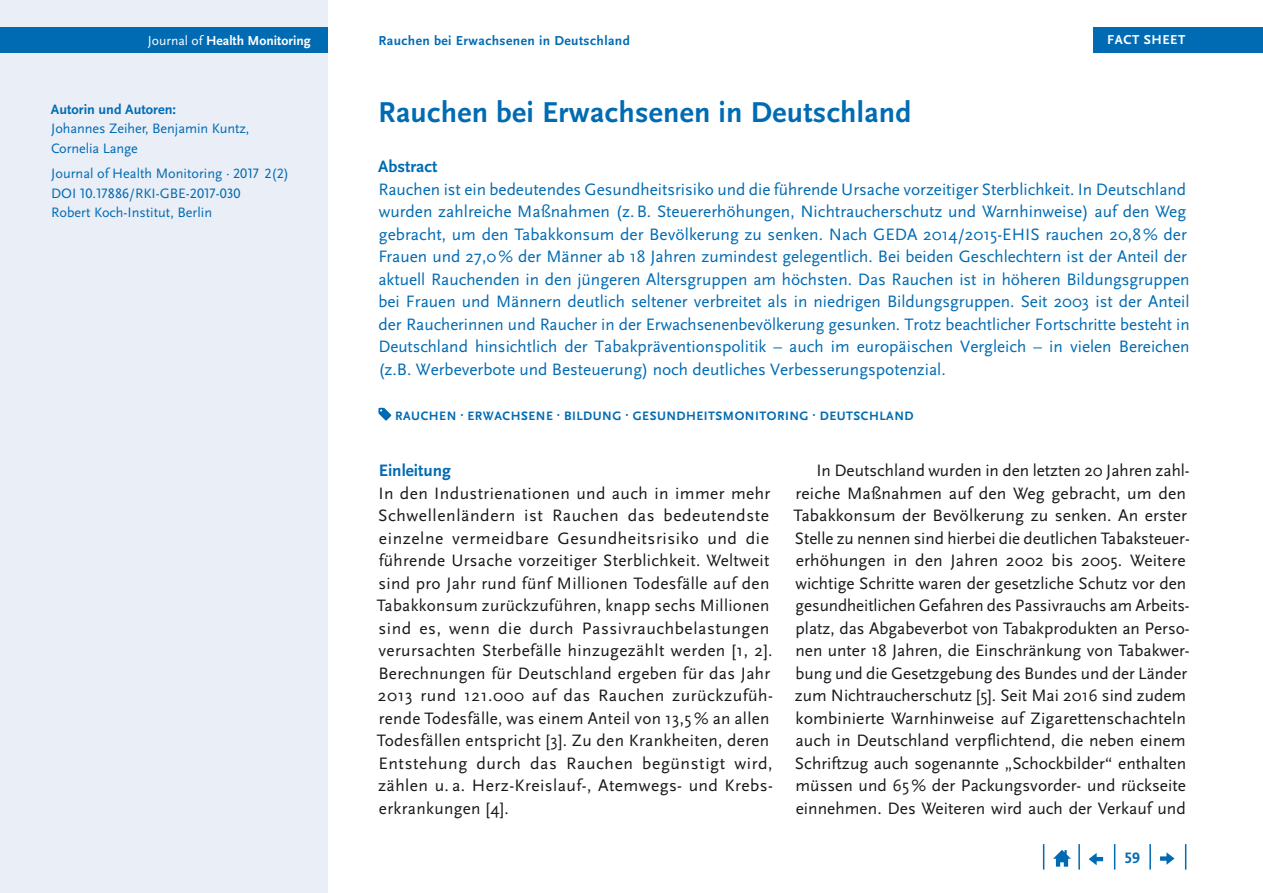
<style>
.page{position:relative;width:1263px;height:893px;background:#fff}
.page>*{position:absolute;margin:0;border:0;box-sizing:border-box;transform-origin:0 0}
.t1{font:700 30px "Scala Sans Pro";letter-spacing:.01em;color:#006bb3}
.Abstract{font:17.25px/22.5px "Scala Sans Pro";color:#006bb3}
.Copy_Einzug{font:17.25px/22.5px "Scala Sans Pro";color:#1a171c}
.Copy{font:17.25px/22.5px "Scala Sans Pro";letter-spacing:.02em;color:#1a171c}
.t2{font:700 17.25px "Scala Sans Pro";color:#006bb3}
.t3{font:700 15.75px "Scala Sans Pro";color:#006bb3}
.Box_Text{font:14.25px/19.5px "Scala Sans Pro";color:#006bb3}
.Box_Text-2{font:700 14.25px "Scala Sans Pro";color:#006bb3}
.t4{font:700 13.65px "Scala Sans Pro";letter-spacing:.03em;color:#006bb3}
.t5{font:700 13.65px "Scala Sans Pro";color:#fff}
.t6{font:700 13.5px "Scala Sans Pro";letter-spacing:.04em;color:#fff}
.t7{font:700 12.75px "Scala Sans Pro";letter-spacing:.04em;color:#006bb3}
.s1{font-weight:400}
</style>
<div class="page">
<div style="left:0;top:0;width:327px;height:893px;background:#eaeef7"></div>
<div style="left:1093px;top:28px;width:170px;height:25px;background:#006bb3"></div>
<div style="left:0;top:28px;width:327px;height:25px;background:#006bb3"></div>
<svg style="left:1185px;top:844px;width:1px;height:26px"></svg>
<hr style="left:1149px;top:844px;width:2px;height:26px;background:#006bb3">
<svg style="left:1114px;top:844px;width:1px;height:26px"></svg>
<hr style="left:1078px;top:844px;width:2px;height:26px;background:#006bb3">
<svg style="left:1043px;top:844px;width:1px;height:26px"></svg>
<svg style="left:1053px;top:850px;width:18px;height:17px"></svg>
<svg style="left:1089px;top:853px;width:14px;height:12px"></svg>
<svg style="left:1160px;top:852px;width:14px;height:13px"></svg>
<svg style="left:378px;top:408px;width:13px;height:13px"></svg>
<p class="t5" style="left:148px;top:33px;width:164px"><span class="s1">Journal of</span> Health Monitoring</p>
<p class="t4" style="left:378px;top:33px;width:253px">Rauchen bei Erwachsenen in Deutschland</p>
<p class="t6" style="left:1107px;top:32px;width:80px">FACT SHEET</p>
<p class="Box_Text-2" style="left:51px;top:101px;width:127px">Autorin und Autoren:</p>
<p class="Box_Text" style="left:51px;top:119px;width:200px">Johannes Zeiher, Benjamin Kuntz,</p>
<p class="Box_Text" style="left:51px;top:138px;width:88px">Cornelia Lange</p>
<p class="Box_Text" style="left:51px;top:164px;width:239px">Journal of Health Monitoring · 2017 2(2)<br>DOI 10.17886/RKI-GBE-2017-030</p>
<p class="Box_Text" style="left:51px;top:203px;width:162px">Robert Koch-Institut, Berlin</p>
<h1 class="t1" style="left:378px;top:95px;width:535px">Rauchen bei Erwachsenen in Deutschland</h1>
<h2 class="t2" style="left:378px;top:157px;width:61px">Abstract</h2>
<p class="Abstract" style="left:378px;top:178px;width:813px">Rauchen ist ein bedeutendes Gesundheitsrisiko und die führende Ursache vorzeitiger Sterblichkeit. In Deutschland wurden zahlreiche Maßnahmen (z. B. Steuererhöhungen, Nichtraucherschutz und Warnhinweise) auf den Weg gebracht, um den Tabakkonsum der Bevölkerung zu senken. Nach GEDA 2014/2015-EHIS rauchen 20,8 % der Frauen und 27,0 % der Männer ab 18 Jahren zumindest gelegentlich. Bei beiden Geschlechtern ist der Anteil der aktuell Rauchenden in den jüngeren Altersgruppen am höchsten. Das Rauchen ist in höheren Bildungsgruppen bei Frauen und Männern deutlich seltener verbreitet als in niedrigen Bildungsgruppen. Seit 2003 ist der Anteil der Raucherinnen und Raucher in der Erwachsenenbevölkerung gesunken. Trotz beachtlicher Fortschritte besteht in Deutschland hinsichtlich der Tabakpräventionspolitik – auch im europäischen Vergleich – in vielen Bereichen (z.B. Werbeverbote und Besteuerung) noch deutliches Verbesserungspotenzial.</p>
<p class="t7" style="left:395px;top:408px;width:520px">RAUCHEN · ERWACHSENE · BILDUNG · GESUNDHEITSMONITORING · DEUTSCHLAND</p>
<h2 class="t2" style="left:379px;top:460px;width:74px">Einleitung</h2>
<p class="Copy" style="left:377px;top:482px;width:398px">In den Industrienationen und auch in immer mehr Schwellenländern ist Rauchen das bedeutendste einzelne vermeidbare Gesundheitsrisiko und die führende Ursache vorzeitiger Sterblichkeit. Weltweit sind pro Jahr rund fünf Millionen Todesfälle auf den Tabakkonsum zurückzuführen, knapp sechs Millionen sind es, wenn die durch Passivrauchbelastungen verursachten Sterbefälle hinzugezählt werden [1, 2].<br>Berechnungen für Deutschland ergeben für das Jahr 2013 rund 121.000 auf das Rauchen zurückzufüh&shy;rende Todesfälle, was einem Anteil von 13,5 % an allen Todesfällen entspricht [3]. Zu den Krankheiten, deren Entstehung durch das Rauchen begünstigt wird, zählen u. a. Herz-Kreislauf-, Atemwegs- und Krebs&shy;erkrankungen [4].</p>
<p class="Copy_Einzug" style="left:793px;top:459px;width:398px;text-indent:23px">In Deutschland wurden in den letzten 20 Jahren zahl&shy;reiche Maßnahmen auf den Weg gebracht, um den Tabakkonsum der Bevölkerung zu senken. An erster Stelle zu nennen sind hierbei die deutlichen Tabaksteuer&shy;erhöhungen in den Jahren 2002 bis 2005. Weitere wichtige Schritte waren der gesetzliche Schutz vor den gesundheitlichen Gefahren des Passivrauchs am Arbeits&shy;platz, das Abgabeverbot von Tabakprodukten an Perso&shy;nen unter 18 Jahren, die Einschränkung von Tabakwer&shy;bung und die Gesetzgebung des Bundes und der Länder zum Nichtraucherschutz [5]. Seit Mai 2016 sind zudem kombinierte Warnhinweise auf Zigarettenschachteln auch in Deutschland verpflichtend, die neben einem Schriftzug auch sogenannte „Schockbilder“ enthalten müssen und 65% der Packungsvorder- und rückseite einnehmen. Des Weiteren wird auch der Verkauf und</p>
<p class="t3" style="left:1124px;top:849px;width:17px">59</p>
</div>
